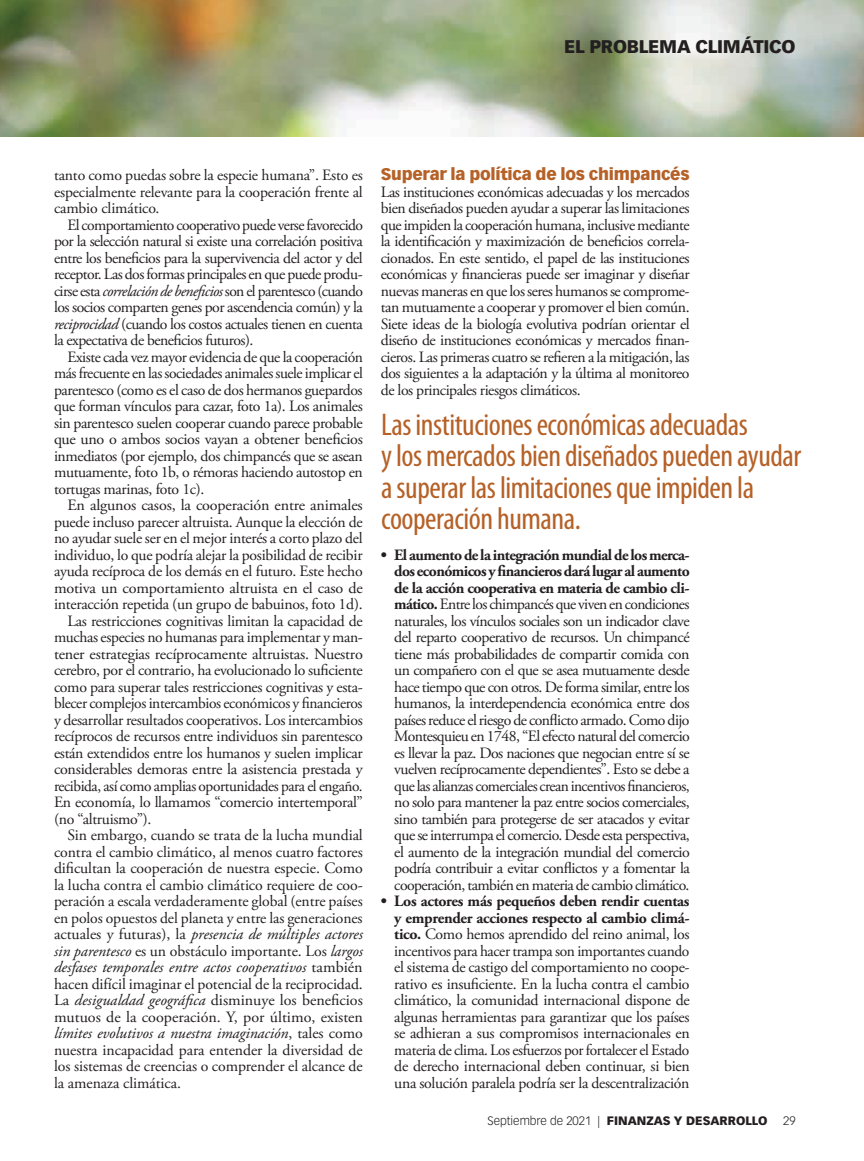
<style>
.page{position:relative;width:864px;height:1161px;background:#fff}
.page>*{position:absolute;margin:0;border:0;box-sizing:border-box;transform-origin:0 0}
.t1{font:condensed 31.5px/31.5px "Myriad Pro";letter-spacing:-.015em;color:#b56127}
.t2{font:900 18px "Vectora LT Std";letter-spacing:-.015em;color:#231f20}
.t3{font:900 16.5px "Vectora LT Std";letter-spacing:-.015em;color:#b56127}
.t4{font:15.75px/16.5px "Adobe Garamond Pro";letter-spacing:-.015em;color:#231f20;text-align:justify}
.t5{font:italic 15.75px "Adobe Garamond Pro";color:#231f20}
.t6{font:900 12px "Vectora LT Std";color:#231f20}
.t7{font:300 12px "Vectora LT Std";color:#231f20}
.s1{font-style:italic}
.s2{font-style:normal}
.s3{font-weight:700}
.s4{font-weight:300}
</style>
<div class="page">
<img style="left:0;top:0;width:864px;height:137px">
<p class="t2" style="left:564px;top:36px;width:233px">EL PROBLEMA CLIMÁTICO</p>
<p class="t4" style="left:54px;top:167px;width:310px">tanto como puedas sobre la especie humana”. Esto es especialmente relevante para la cooperación frente al cambio climático.</p>
<p class="t4" style="left:54px;top:217px;width:311px;text-indent:14px">El comportamiento cooperativo puede verse favorecido por la selección natural si existe una correlación positiva entre los beneficios para la supervivencia del actor y del receptor. Las dos formas principales en que puede produ‑ cirse esta <span class="s1">correlación de beneficios</span> son el parentesco (cuando los socios comparten genes por ascendencia común) y la <span class="s1">reciprocidad</span> (cuando los costos actuales tienen en cuenta la expectativa de beneficios futuros).</p>
<p class="t4" style="left:54px;top:349px;width:310px;text-indent:14px">Existe cada vez mayor evidencia de que la cooperación más frecuente en las sociedades animales suele implicar el parentesco (como es el caso de dos hermanos guepardos que forman vínculos para cazar, foto 1a). Los animales sin parentesco suelen cooperar cuando parece probable que uno o ambos socios vayan a obtener beneficios inmediatos (por ejemplo, dos chimpancés que se asean mutuamente, foto 1b, o rémoras haciendo autostop en tortugas marinas, foto 1c).</p>
<p class="t4" style="left:68px;top:497px;width:297px">En algunos casos, la cooperación entre animales</p>
<p class="t4" style="left:54px;top:514px;width:310px">puede incluso parecer altruista. Aunque la elección de</p>
<p class="t4" style="left:54px;top:530px;width:310px">no ayudar suele ser en el mejor interés a corto plazo del</p>
<p class="t4" style="left:54px;top:547px;width:310px">individuo, lo que podría alejar la posibilidad de recibir</p>
<p class="t4" style="left:54px;top:563px;width:310px">ayuda recíproca de los demás en el futuro. Este hecho</p>
<p class="t4" style="left:54px;top:580px;width:310px">motiva un comportamiento altruista en el caso de</p>
<p class="t4" style="left:54px;top:596px;width:310px">interacción repetida (un grupo de babuinos, foto 1d).</p>
<p class="t4" style="left:67px;top:613px;width:297px">Las restricciones cognitivas limitan la capacidad de</p>
<p class="t4" style="left:54px;top:629px;width:310px">muchas especies no humanas para implementar y man‑</p>
<p class="t4" style="left:54px;top:646px;width:310px">tener estrategias recíprocamente altruistas. Nuestro</p>
<p class="t4" style="left:54px;top:662px;width:310px">cerebro, por el contrario, ha evolucionado lo suficiente</p>
<p class="t4" style="left:54px;top:679px;width:310px">como para superar tales restricciones cognitivas y esta‑</p>
<p class="t4" style="left:54px;top:695px;width:310px">blecer complejos intercambios económicos y financieros</p>
<p class="t4" style="left:54px;top:712px;width:310px">y desarrollar resultados cooperativos. Los intercambios</p>
<p class="t4" style="left:54px;top:728px;width:310px">recíprocos de recursos entre individuos sin parentesco</p>
<p class="t4" style="left:54px;top:745px;width:310px">están extendidos entre los humanos y suelen implicar</p>
<p class="t4" style="left:54px;top:761px;width:310px">considerables demoras entre la asistencia prestada y</p>
<p class="t4" style="left:54px;top:778px;width:310px">recibida, así como amplias oportunidades para el engaño.</p>
<p class="t4" style="left:54px;top:794px;width:310px">En economía, lo llamamos “comercio intertemporal”</p>
<p class="t4" style="left:54px;top:811px;width:99px">(no “altruismo”).</p>
<p class="t4" style="left:67px;top:827px;width:297px">Sin embargo, cuando se trata de la lucha mundial</p>
<p class="t4" style="left:54px;top:844px;width:310px">contra el cambio climático, al menos cuatro factores</p>
<p class="t4" style="left:54px;top:860px;width:310px">dificultan la cooperación de nuestra especie. Como</p>
<p class="t4" style="left:54px;top:877px;width:310px">la lucha contra el cambio climático requiere de coo‑</p>
<p class="t4" style="left:54px;top:893px;width:310px">peración a escala verdaderamente global (entre países</p>
<p class="t4" style="left:54px;top:910px;width:310px">en polos opuestos del planeta y entre las generaciones</p>
<p class="t5" style="left:54px;top:925px;width:310px"><span class="s2">actuales y futuras), la</span> presencia de múltiples actores</p>
<p class="t4" style="left:54px;top:943px;width:310px"><span class="s1">sin parentesco</span> es un obstáculo importante. Los <span class="s1">largos</span></p>
<p class="t5" style="left:54px;top:958px;width:310px">desfases temporales entre actos cooperativos <span class="s2">también</span></p>
<p class="t4" style="left:54px;top:976px;width:310px">hacen difícil imaginar el potencial de la reciprocidad.</p>
<p class="t4" style="left:54px;top:992px;width:310px">La <span class="s1">desigualdad geográfica</span> disminuye los beneficios</p>
<p class="t4" style="left:54px;top:1009px;width:311px">mutuos de la cooperación. Y, por último, existen</p>
<p class="t5" style="left:54px;top:1024px;width:310px">límites evolutivos a nuestra imaginación<span class="s2">, tales como</span></p>
<p class="t4" style="left:54px;top:1042px;width:310px">nuestra incapacidad para entender la diversidad de</p>
<p class="t4" style="left:54px;top:1058px;width:310px">los sistemas de creencias o comprender el alcance de</p>
<p class="t4" style="left:54px;top:1075px;width:128px">la amenaza climática.</p>
<p class="t3" style="left:381px;top:164px;width:310px">Superar la política de los chimpancés</p>
<p class="t4" style="left:381px;top:184px;width:310px">Las instituciones económicas adecuadas y los mercados bien diseñados pueden ayudar a superar las limitaciones que impiden la cooperación humana, inclusive mediante la identificación y maximización de beneficios correla‑ cionados. En este sentido, el papel de las instituciones económicas y financieras puede ser imaginar y diseñar nuevas maneras en que los seres humanos se comprome‑ tan mutuamente a cooperar y promover el bien común.<br>Siete ideas de la biología evolutiva podrían orientar el diseño de instituciones económicas y mercados finan‑ cieros. Las primeras cuatro se refieren a la mitigación, las dos siguientes a la adaptación y la última al monitoreo de los principales riesgos climáticos.</p>
<h1 class="t1" style="left:381px;top:409px;width:422px">Las instituciones económicas adecuadas<br>y los mercados bien diseñados pueden ayudar a superar las limitaciones que impiden la cooperación humana.</h1>
<p class="t4" style="left:394px;top:547px;width:297px;text-indent:-14px"><span class="s3">• El aumento de la integración mundial de los merca&shy;dos económicos y financieros dará lugar al aumento de la acción cooperativa en materia de cambio cli&shy;mático.</span> Entre los chimpancés que viven en condiciones naturales, los vínculos sociales son un indicador clave del reparto cooperativo de recursos. Un chimpancé tiene más probabilidades de compartir comida con un compañero con el que se asea mutuamente desde hace tiempo que con otros. De forma similar, entre los humanos, la interdependencia económica entre dos países reduce el riesgo de conflicto armado. Como dijo Montesquieu en 1748, “El efecto natural del comercio es llevar la paz. Dos naciones que negocian entre sí se vuelven recíprocamente dependientes”. Esto se debe a que las alianzas comerciales crean incentivos financieros, no solo para mantener la paz entre socios comerciales, sino también para protegerse de ser atacados y evitar que se interrumpa el comercio. Desde esta perspectiva, el aumento de la integración mundial del comercio podría contribuir a evitar conflictos y a fomentar la cooperación, también en materia de cambio climático.</p>
<p class="t4" style="left:394px;top:893px;width:297px;text-indent:-13px"><span class="s3">• Los actores más pequeños deben rendir cuentas y emprender acciones respecto al cambio climá&shy;tico.</span> Como hemos aprendido del reino animal, los incentivos para hacer trampa son importantes cuando el sistema de castigo del comportamiento no coope‑ rativo es insuficiente. En la lucha contra el cambio climático, la comunidad internacional dispone de algunas herramientas para garantizar que los países se adhieran a sus compromisos internacionales en materia de clima. Los esfuerzos por fortalecer el Estado de derecho internacional deben continuar, si bien una solución paralela podría ser la descentralización</p>
<p class="t6" style="left:487px;top:1113px;width:282px"><span class="s4">Septiembre de 2021 |</span> FINANZAS Y DESARROLLO</p>
<p class="t7" style="left:783px;top:1114px;width:14px">29</p>
</div>
